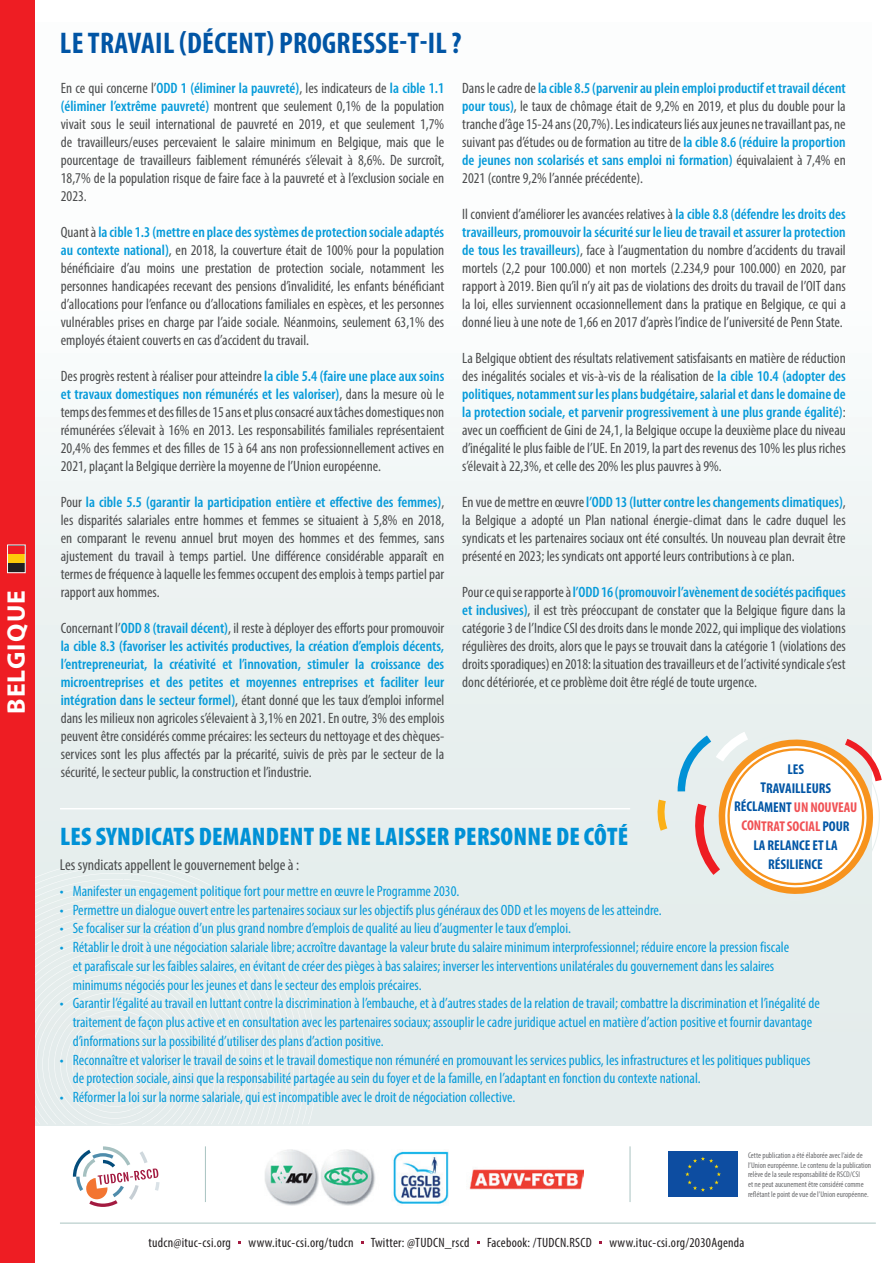
<style>
.page{position:relative;width:893px;height:1263px;background:#fff}
.page>*{position:absolute;margin:0;border:0;box-sizing:border-box;transform-origin:0 0}
.t1{font:700 condensed 30px "Myriad Pro";letter-spacing:.01em;color:#0155a5}
.t2{font:900 condensed 25.5px "Myriad Pro";letter-spacing:.01em;color:#0091d6}
.t3{font:700 25.5px "Myriad Pro";letter-spacing:.05em;color:#fff}
.t4{font:condensed 15.75px "Myriad Pro";color:#4b4c4d}
.t5{font:condensed 15px/18px "Myriad Pro";color:#4b4c4d;text-align:justify}
.t6{font:condensed 15px/18.8px "Myriad Pro";color:#069bda}
.t7{font:700 condensed 14.25px/19px "Myriad Pro";letter-spacing:-.005em;color:#0155a5;text-align:center}
.t8{font:condensed 13.5px "Myriad Pro";letter-spacing:.02em;color:#231f20}
.t9{font:condensed 8.25px/9.9px "Myriad Pro";color:#6c6d70}
.s1{font-weight:600;color:#069bda}
.s2{color:#f05255}
</style>
<div class="page">
<div style="left:35px;top:23px;width:837px;height:1102px;background:linear-gradient(to right,#f2f7f6,#f0f5f4)"></div>
<svg style="left:35px;top:861px;width:283px;height:263px;background:#e6eded"></svg>
<hr style="left:60px;top:808px;width:570px;height:1px;background:#fff">
<hr style="left:630px;top:1146px;width:1px;height:56px;background:#a9c3c1">
<hr style="left:205px;top:1146px;width:1px;height:56px;background:#a9c3c1">
<svg style="left:73px;top:1146px;width:87px;height:61px"></svg>
<hr style="left:60px;top:1223px;width:816px;height:1px;background:#a9c3c1">
<div style="left:0;top:0;width:35px;height:1263px;background:#ee1d23"></div>
<div style="left:8px;top:563px;width:17px;height:9px;background:#231f20"></div>
<div style="left:8px;top:554px;width:17px;height:9px;background:#feca0a"></div>
<div style="left:7px;top:545px;width:19px;height:28px;border:1px solid #fff"></div>
<svg style="left:656px;top:800px;width:11px;height:31px"></svg>
<svg style="left:677px;top:721px;width:205px;height:191px"></svg>
<div style="left:668px;top:1151px;width:70px;height:46px;background:#0d4da1"></div>
<svg style="left:685px;top:1157px;width:36px;height:35px"></svg>
<img style="left:265px;top:1149px;width:319px;height:56px">
<h2 class="t3" style="left:-1px;top:714px;width:125px;rotate:-90deg">BELGIQUE</h2>
<h1 class="t1" style="left:60px;top:24px;width:403px">LE TRAVAIL (DÉCENT) PROGRESSE-T-IL ?</h1>
<p class="t5" style="left:462px;top:79px;width:385px">Dans le cadre de <span class="s1">la cible 8.5 (parvenir au plein emploi productif et travail décent pour tous)</span>, le taux de chômage était de 9,2% en 2019, et plus du double pour la tranche d’âge 15-24 ans (20,7%). Les indicateurs liés aux jeunes ne travaillant pas, ne suivant pas d’études ou de formation au titre de <span class="s1">la cible 8.6 (réduire la proportion de jeunes non scolarisés et sans emploi ni formation)</span> équivalaient à 7,4% en 2021 (contre 9,2% l’année précédente).</p>
<p class="t5" style="left:462px;top:205px;width:385px">Il convient d’améliorer les avancées relatives à <span class="s1">la cible 8.8 (défendre les droits des travailleurs, promouvoir la sécurité sur le lieu de travail et assurer la protection de tous les travailleurs)</span>, face à l’augmentation du nombre d’accidents du travail mortels (2,2 pour 100.000) et non mortels (2.234,9 pour 100.000) en 2020, par rapport à 2019. Bien qu’il n’y ait pas de violations des droits du travail de l’OIT dans la loi, elles surviennent occasionnellement dans la pratique en Belgique, ce qui a donné lieu à une note de 1,66 en 2017 d’après l’indice de l’université de Penn State.</p>
<p class="t5" style="left:462px;top:349px;width:385px">La Belgique obtient des résultats relativement satisfaisants en matière de réduction des inégalités sociales et vis-à-vis de la réalisation de <span class="s1">la cible 10.4 (adopter des politiques, notamment sur les plans budgétaire, salarial et dans le domaine de la protection sociale, et parvenir progressivement à une plus grande égalité)</span>: avec un coefficient de Gini de 24,1, la Belgique occupe la deuxième place du niveau d’inégalité le plus faible de l’UE. En 2019, la part des revenus des 10% les plus riches s’élevait à 22,3%, et celle des 20% les plus pauvres à 9%.</p>
<p class="t5" style="left:462px;top:493px;width:385px">En vue de mettre en œuvre <span class="s1">l’ODD 13 (lutter contre les changements climatiques)</span>, la Belgique a adopté un Plan national énergie-climat dans le cadre duquel les syndicats et les partenaires sociaux ont été consultés. Un nouveau plan devrait être présenté en 2023; les syndicats ont apporté leurs contributions à ce plan.</p>
<p class="t5" style="left:462px;top:583px;width:385px">Pour ce qui se rapporte à <span class="s1">l’ODD 16 (promouvoir l’avènement de sociétés pacifiques et inclusives)</span>, il est très préoccupant de constater que la Belgique figure dans la catégorie 3 de l’Indice CSI des droits dans le monde 2022, qui implique des violations régulières des droits, alors que le pays se trouvait dans la catégorie 1 (violations des droits sporadiques) en 2018: la situation des travailleurs et de l’activité syndicale s’est donc détériorée, et ce problème doit être réglé de toute urgence.</p>
<p class="t5" style="left:61px;top:79px;width:385px">En ce qui concerne l’<span class="s1">ODD 1 (éliminer la pauvreté)</span>, les indicateurs de <span class="s1">la cible 1.1 (éliminer l’extrême pauvreté)</span> montrent que seulement 0,1% de la population vivait sous le seuil international de pauvreté en 2019, et que seulement 1,7% de travailleurs/euses percevaient le salaire minimum en Belgique, mais que le pourcentage de travailleurs faiblement rémunérés s’élevait à 8,6%. De surcroît, 18,7% de la population risque de faire face à la pauvreté et à l’exclusion sociale en 2023.</p>
<p class="t5" style="left:61px;top:223px;width:385px">Quant à <span class="s1">la cible 1.3 (mettre en place des systèmes de protection sociale adaptés au contexte national)</span>, en 2018, la couverture était de 100% pour la population bénéficiaire d’au moins une prestation de protection sociale, notamment les personnes handicapées recevant des pensions d’invalidité, les enfants bénéficiant d’allocations pour l’enfance ou d’allocations familiales en espèces, et les personnes vulnérables prises en charge par l’aide sociale. Néanmoins, seulement 63,1% des employés étaient couverts en cas d’accident du travail.</p>
<p class="t5" style="left:61px;top:367px;width:385px">Des progrès restent à réaliser pour atteindre <span class="s1">la cible 5.4 (faire une place aux soins et travaux domestiques non rémunérés et les valoriser)</span>, dans la mesure où le temps des femmes et des filles de 15 ans et plus consacré aux tâches domestiques non rémunérées s’élevait à 16% en 2013. Les responsabilités familiales représentaient 20,4% des femmes et des filles de 15 à 64 ans non professionnellement actives en 2021, plaçant la Belgique derrière la moyenne de l’Union européenne.</p>
<p class="t5" style="left:61px;top:493px;width:385px">Pour <span class="s1">la cible 5.5 (garantir la participation entière et effective des femmes)</span>, les disparités salariales entre hommes et femmes se situaient à 5,8% en 2018, en comparant le revenu annuel brut moyen des hommes et des femmes, sans ajustement du travail à temps partiel. Une différence considérable apparaît en termes de fréquence à laquelle les femmes occupent des emplois à temps partiel par rapport aux hommes.</p>
<p class="t5" style="left:61px;top:619px;width:385px">Concernant l’<span class="s1">ODD 8 (travail décent)</span>, il reste à déployer des efforts pour promouvoir <span class="s1">la cible 8.3 (favoriser les activités productives, la création d’emplois décents, l’entrepreneuriat, la créativité et l’innovation, stimuler la croissance des microentreprises et des petites et moyennes entreprises et faciliter leur intégration dans le secteur formel)</span>, étant donné que les taux d’emploi informel dans les milieux non agricoles s’élevaient à 3,1% en 2021. En outre, 3% des emplois peuvent être considérés comme précaires: les secteurs du nettoyage et des chèques&shy;services sont les plus affectés par la précarité, suivis de près par le secteur de la sécurité, le secteur public, la construction et l’industrie.</p>
<p class="t7" style="left:734px;top:759px;width:124px">LES<br>TRAVAILLEURS<br>RÉCLAMENT <span class="s2">UN NOUVEAU<br>CONTRAT SOCIAL</span> POUR<br>LA RELANCE ET LA<br>RÉSILIENCE</p>
<h2 class="t2" style="left:60px;top:823px;width:570px">LES SYNDICATS DEMANDENT DE NE LAISSER PERSONNE DE CÔTÉ</h2>
<p class="t4" style="left:60px;top:855px;width:241px">Les syndicats appellent le gouvernement belge à :</p>
<p class="t6" style="left:60px;top:881px;width:401px">• Manifester un engagement politique fort pour mettre en œuvre le Programme 2030.</p>
<p class="t6" style="left:60px;top:900px;width:603px">• Permettre un dialogue ouvert entre les partenaires sociaux sur les objectifs plus généraux des ODD et les moyens de les atteindre.</p>
<p class="t6" style="left:60px;top:919px;width:513px">• Se focaliser sur la création d’un plus grand nombre d’emplois de qualité au lieu d’augmenter le taux d’emploi.</p>
<p class="t6" style="left:73px;top:938px;width:718px;text-indent:-13px">• Rétablir le droit à une négociation salariale libre; accroître davantage la valeur brute du salaire minimum interprofessionnel; réduire encore la pression fiscale et parafiscale sur les faibles salaires, en évitant de créer des pièges à bas salaires; inverser les interventions unilatérales du gouvernement dans les salaires minimums négociés pour les jeunes et dans le secteur des emplois précaires.</p>
<p class="t6" style="left:73px;top:994px;width:749px;text-indent:-13px">• Garantir l’égalité au travail en luttant contre la discrimination à l’embauche, et à d’autres stades de la relation de travail; combattre la discrimination et l’inégalité de traitement de façon plus active et en consultation avec les partenaires sociaux; assouplir le cadre juridique actuel en matière d’action positive et fournir davantage d’informations sur la possibilité d’utiliser des plans d’action positive.</p>
<p class="t6" style="left:73px;top:1050px;width:739px;text-indent:-13px">• Reconnaître et valoriser le travail de soins et le travail domestique non rémunéré en promouvant les services publics, les infrastructures et les politiques publiques de protection sociale, ainsi que la responsabilité partagée au sein du foyer et de la famille, en l’adaptant en fonction du contexte national.</p>
<p class="t6" style="left:60px;top:1088px;width:457px">• Réformer la loi sur la norme salariale, qui est incompatible avec le droit de négociation collective.</p>
<p class="t9" style="left:748px;top:1150px;width:125px">Cette publication a été élaborée avec l’aide de l’Union européenne. Le contenu de la publication relève de la seule responsabilité de RSCD/CSI<br>et ne peut aucunement être considéré comme reflétant le point de vue de l’Union européenne.</p>
<p class="t8" style="left:148px;top:1234px;width:84px">tudcn@ituc-csi.org</p>
<p class="t8" style="left:249px;top:1234px;width:106px">www.ituc-csi.org/tudcn</p>
<p class="t8" style="left:371px;top:1234px;width:100px">Twitter: @TUDCN_rscd</p>
<p class="t8" style="left:487px;top:1234px;width:106px">Facebook: /TUDCN.RSCD</p>
<p class="t8" style="left:609px;top:1234px;width:137px">www.ituc-csi.org/2030Agenda</p>
</div>
